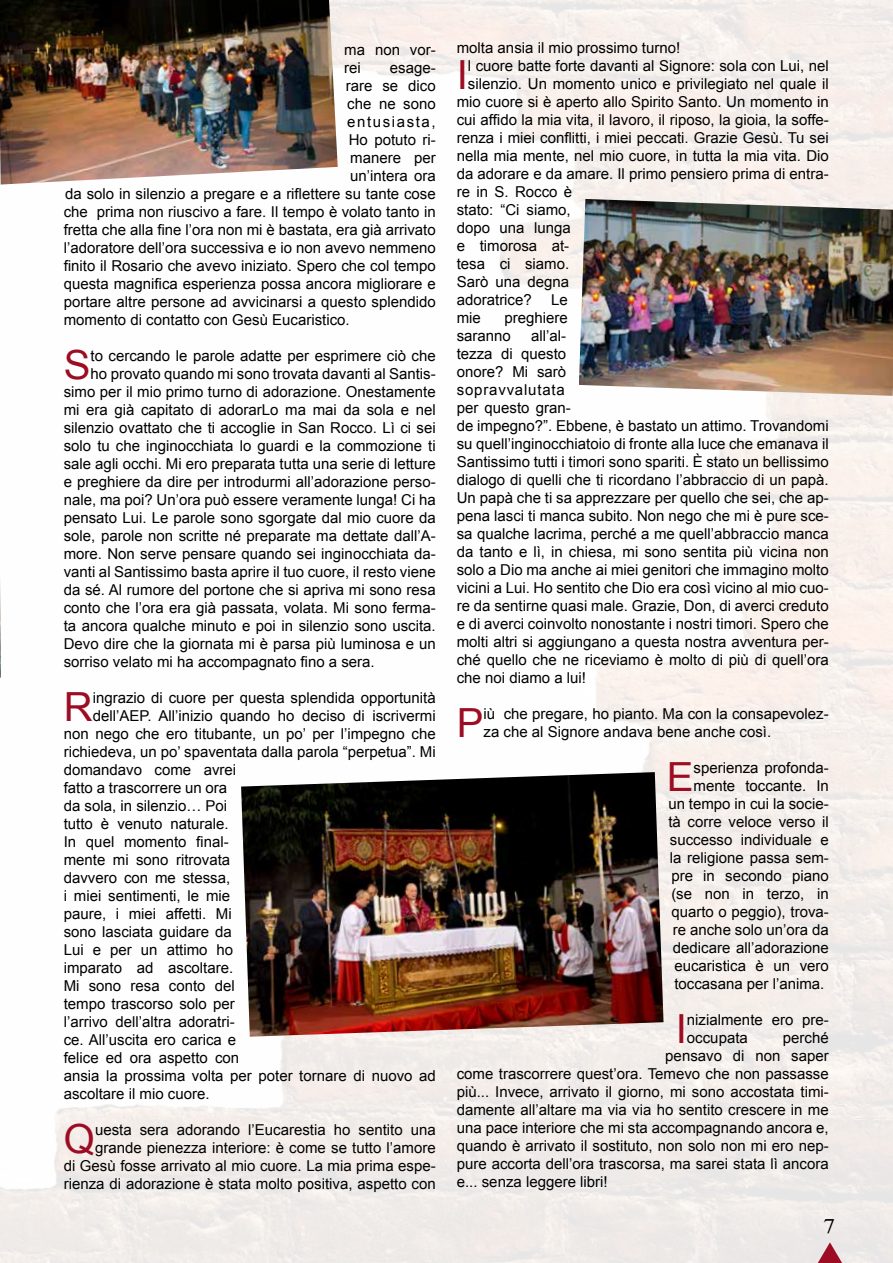
<style>
.page{position:relative;width:893px;height:1263px;background:#fff}
.page>*{position:absolute;margin:0;border:0;box-sizing:border-box;transform-origin:0 0}
.t1{font:40.2px "Arial";color:#9c0c22}
.t2{font:20.7px "Times New Roman";color:#000;scale:1.16 1}
.t3{font:15px/18px "Arial";color:#000}
.t4{font:15px "Arial";letter-spacing:.105em;color:#000}
</style>
<div class="page">
<img style="left:0;top:576px;width:1px;height:102px">
<img style="left:579px;top:199px;width:314px;height:197px">
<img style="left:0;top:0;width:338px;height:185px">
<svg style="left:818px;top:1242px;width:24px;height:21px"></svg>
<img style="left:241px;top:772px;width:422px;height:265px">
<p class="t3" style="left:344px;top:40px;width:93px">ma non vor&shy;rei</p>
<p class="t3" style="left:390px;top:58px;width:47px">esage-</p>
<p class="t3" style="left:346px;top:76px;width:92px">rare se dico</p>
<p class="t3" style="left:347px;top:94px;width:90px">che ne sono</p>
<p class="t4" style="left:347px;top:111px;width:90px">entusiasta,</p>
<p class="t3" style="left:349px;top:130px;width:88px">Ho potuto ri-</p>
<p class="t3" style="left:350px;top:148px;width:87px">manere per</p>
<p class="t3" style="left:350px;top:166px;width:87px">un’intera ora</p>
<p class="t3" style="left:65px;top:184px;width:372px">da solo in silenzio a pregare e a riflettere su tante cose</p>
<p class="t3" style="left:64px;top:202px;width:373px">che prima non riuscivo a fare. Il tempo è volato tanto in</p>
<p class="t3" style="left:64px;top:220px;width:373px">fretta che alla fine l’ora non mi è bastata, era già arrivato</p>
<p class="t3" style="left:64px;top:238px;width:373px">l’adoratore dell’ora successiva e io non avevo nemmeno</p>
<p class="t3" style="left:64px;top:256px;width:373px">finito il Rosario che avevo iniziato. Spero che col tempo</p>
<p class="t3" style="left:64px;top:274px;width:373px">questa magnifica esperienza possa ancora migliorare e</p>
<p class="t3" style="left:64px;top:292px;width:373px">portare altre persone ad avvicinarsi a questo splendido</p>
<p class="t3" style="left:64px;top:310px;width:287px">momento di contatto con Gesù Eucaristico.</p>
<h1 class="t1" style="left:64px;top:338px;width:28px">S</h1>
<p class="t3" style="left:91px;top:346px;width:347px">to cercando le parole adatte per esprimere ciò che</p>
<p class="t3" style="left:91px;top:364px;width:347px">ho provato quando mi sono trovata davanti al Santis-</p>
<p class="t3" style="left:64px;top:382px;width:373px">simo per il mio primo turno di adorazione. Onestamente</p>
<p class="t3" style="left:64px;top:400px;width:374px">mi era già capitato di adorarLo ma mai da sola e nel</p>
<p class="t3" style="left:64px;top:418px;width:373px">silenzio ovattato che ti accoglie in San Rocco. Lì ci sei</p>
<p class="t3" style="left:64px;top:436px;width:373px">solo tu che inginocchiata lo guardi e la commozione ti</p>
<p class="t3" style="left:64px;top:454px;width:373px">sale agli occhi. Mi ero preparata tutta una serie di letture</p>
<p class="t3" style="left:64px;top:472px;width:373px">e preghiere da dire per introdurmi all’adorazione perso-</p>
<p class="t3" style="left:64px;top:490px;width:373px">nale, ma poi? Un’ora può essere veramente lunga! Ci ha</p>
<p class="t3" style="left:64px;top:508px;width:374px">pensato Lui. Le parole sono sgorgate dal mio cuore da</p>
<p class="t3" style="left:64px;top:526px;width:373px">sole, parole non scritte né preparate ma dettate dall’A-</p>
<p class="t3" style="left:64px;top:544px;width:373px">more. Non serve pensare quando sei inginocchiata da-</p>
<p class="t3" style="left:64px;top:562px;width:374px">vanti al Santissimo basta aprire il tuo cuore, il resto viene</p>
<p class="t3" style="left:64px;top:580px;width:373px">da sé. Al rumore del portone che si apriva mi sono resa</p>
<p class="t3" style="left:64px;top:598px;width:373px">conto che l’ora era già passata, volata. Mi sono ferma-</p>
<p class="t3" style="left:64px;top:616px;width:374px">ta ancora qualche minuto e poi in silenzio sono uscita.</p>
<p class="t3" style="left:64px;top:634px;width:373px">Devo dire che la giornata mi è parsa più luminosa e un</p>
<p class="t3" style="left:64px;top:652px;width:312px">sorriso velato mi ha accompagnato fino a sera.</p>
<h1 class="t1" style="left:64px;top:680px;width:30px">R</h1>
<p class="t3" style="left:93px;top:688px;width:344px">ingrazio di cuore per questa splendida opportunità</p>
<p class="t3" style="left:93px;top:706px;width:344px">dell’AEP. All’inizio quando ho deciso di iscrivermi</p>
<p class="t3" style="left:64px;top:724px;width:373px">non nego che ero titubante, un po’ per l’impegno che</p>
<p class="t3" style="left:64px;top:742px;width:373px">richiedeva, un po’ spaventata dalla parola “perpetua”. Mi</p>
<p class="t3" style="left:64px;top:760px;width:174px">domandavo come avrei</p>
<p class="t3" style="left:64px;top:778px;width:165px">fatto a trascorrere un ora</p>
<p class="t3" style="left:64px;top:796px;width:165px">da sola, in silenzio… Poi</p>
<p class="t3" style="left:64px;top:814px;width:166px">tutto è venuto naturale.</p>
<p class="t3" style="left:64px;top:832px;width:166px">In quel momento final-</p>
<p class="t3" style="left:64px;top:850px;width:168px">mente mi sono ritrovata</p>
<p class="t3" style="left:64px;top:868px;width:168px">davvero con me stessa,</p>
<p class="t3" style="left:64px;top:886px;width:168px">i miei sentimenti, le mie</p>
<p class="t3" style="left:64px;top:904px;width:169px">paure, i miei affetti. Mi</p>
<p class="t3" style="left:64px;top:922px;width:169px">sono lasciata guidare da</p>
<p class="t3" style="left:64px;top:940px;width:171px">Lui e per un attimo ho</p>
<p class="t3" style="left:64px;top:958px;width:171px">imparato ad ascoltare.</p>
<p class="t3" style="left:64px;top:976px;width:172px">Mi sono resa conto del</p>
<p class="t3" style="left:64px;top:994px;width:172px">tempo trascorso solo per</p>
<p class="t3" style="left:64px;top:1012px;width:173px">l’arrivo dell’altra adoratri-</p>
<p class="t3" style="left:64px;top:1030px;width:174px">ce. All’uscita ero carica e</p>
<p class="t3" style="left:64px;top:1048px;width:177px">felice ed ora aspetto con</p>
<p class="t3" style="left:64px;top:1066px;width:374px">ansia la prossima volta per poter tornare di nuovo ad</p>
<p class="t3" style="left:64px;top:1084px;width:147px">ascoltare il mio cuore.</p>
<h1 class="t1" style="left:64px;top:1112px;width:33px">Q</h1>
<p class="t3" style="left:64px;top:1120px;width:374px;text-align:right">uesta sera adorando l’Eucarestia ho sentito una grande pienezza interiore: è come se tutto l’amore<br>di Gesù fosse arrivato al mio cuore. La mia prima espe&shy;rienza di adorazione è stata molto positiva, aspetto con</p>
<p class="t3" style="left:457px;top:39px;width:225px">molta ansia il mio prossimo turno!</p>
<h1 class="t1" style="left:457px;top:49px;width:13px">I</h1>
<p class="t3" style="left:468px;top:57px;width:362px">l cuore batte forte davanti al Signore: sola con Lui, nel</p>
<p class="t3" style="left:468px;top:75px;width:362px">silenzio. Un momento unico e privilegiato nel quale il</p>
<p class="t3" style="left:457px;top:93px;width:373px">mio cuore si è aperto allo Spirito Santo. Un momento in</p>
<p class="t3" style="left:457px;top:111px;width:373px">cui affido la mia vita, il lavoro, il riposo, la gioia, la soffe-</p>
<p class="t3" style="left:457px;top:129px;width:373px">renza i miei conflitti, i miei peccati. Grazie Gesù. Tu sei</p>
<p class="t3" style="left:457px;top:147px;width:374px">nella mia mente, nel mio cuore, in tutta la mia vita. Dio</p>
<p class="t3" style="left:457px;top:165px;width:373px">da adorare e da amare. Il primo pensiero prima di entra-</p>
<p class="t3" style="left:457px;top:183px;width:117px">re in S. Rocco è</p>
<p class="t3" style="left:457px;top:201px;width:115px">stato: “Ci siamo,</p>
<p class="t3" style="left:457px;top:219px;width:115px">dopo una lunga</p>
<p class="t3" style="left:457px;top:237px;width:114px">e timorosa at-</p>
<p class="t3" style="left:457px;top:255px;width:114px">tesa ci siamo.</p>
<p class="t3" style="left:457px;top:273px;width:114px">Sarò una degna</p>
<p class="t3" style="left:457px;top:291px;width:77px">adoratrice?</p>
<p class="t3" style="left:551px;top:291px;width:18px">Le</p>
<p class="t3" style="left:457px;top:309px;width:26px">mie</p>
<p class="t3" style="left:457px;top:309px;width:112px;text-indent:48px">preghiere saranno</p>
<p class="t3" style="left:457px;top:327px;width:374px;text-indent:74px">all’al-<br>tezza di questo<br>onore? Mi sarò<br>sopravvalutata<br>per questo gran-<br>de impegno?”. Ebbene, è bastato un attimo. Trovandomi su quell’inginocchiatoio di fronte alla luce che emanava il Santissimo tutti i timori sono spariti. È stato un bellissimo dialogo di quelli che ti ricordano l’abbraccio di un papà.<br>Un papà che ti sa apprezzare per quello che sei, che ap&shy;pena lasci ti manca subito. Non nego che mi è pure sce&shy;sa qualche lacrima, perché a me quell’abbraccio manca da tanto e lì, in chiesa, mi sono sentita più vicina non solo a Dio ma anche ai miei genitori che immagino molto vicini a Lui. Ho sentito che Dio era così vicino al mio cuo&shy;re da sentirne quasi male. Grazie, Don, di averci creduto e di averci coinvolto nonostante i nostri timori. Spero che molti altri si aggiungano a questa nostra avventura per&shy;ché quello che ne riceviamo è molto di più di quell’ora che noi diamo a lui!</p>
<h1 class="t1" style="left:457px;top:697px;width:28px">P</h1>
<p class="t3" style="left:484px;top:705px;width:347px">iù che pregare, ho pianto. Ma con la consapevolez&shy;za che al Signore andava bene anche così.</p>
<h1 class="t1" style="left:667px;top:751px;width:28px">E</h1>
<p class="t3" style="left:668px;top:759px;width:162px;text-align:right">sperienza profonda&shy;mente toccante. In<br>un tempo in cui la socie&shy;tà corre veloce verso il successo individuale e la religione passa sem&shy;pre in secondo piano (se non in terzo, in quarto o peggio), trova&shy;re anche solo un’ora da dedicare all’adorazione eucaristica è un vero toccasana per l’anima.</p>
<h1 class="t1" style="left:676px;top:1003px;width:13px">I</h1>
<p class="t3" style="left:687px;top:1011px;width:143px">nizialmente ero pre&shy;occupata</p>
<p class="t3" style="left:783px;top:1029px;width:47px">perché</p>
<p class="t3" style="left:665px;top:1047px;width:165px">pensavo di non saper</p>
<p class="t3" style="left:457px;top:1065px;width:373px">come trascorrere quest’ora. Temevo che non passasse</p>
<p class="t3" style="left:457px;top:1083px;width:374px">più... Invece, arrivato il giorno, mi sono accostata timi-</p>
<p class="t3" style="left:457px;top:1101px;width:373px">damente all’altare ma via via ho sentito crescere in me</p>
<p class="t3" style="left:457px;top:1119px;width:373px">una pace interiore che mi sta accompagnando ancora e,</p>
<p class="t3" style="left:457px;top:1137px;width:373px">quando è arrivato il sostituto, non solo non mi ero nep-</p>
<p class="t3" style="left:457px;top:1155px;width:373px">pure accorta dell’ora trascorsa, ma sarei stata lì ancora</p>
<p class="t3" style="left:457px;top:1173px;width:152px">e... senza leggere libri!</p>
<h2 class="t2" style="left:823px;top:1212px;width:12px">7</h2>
</div>
